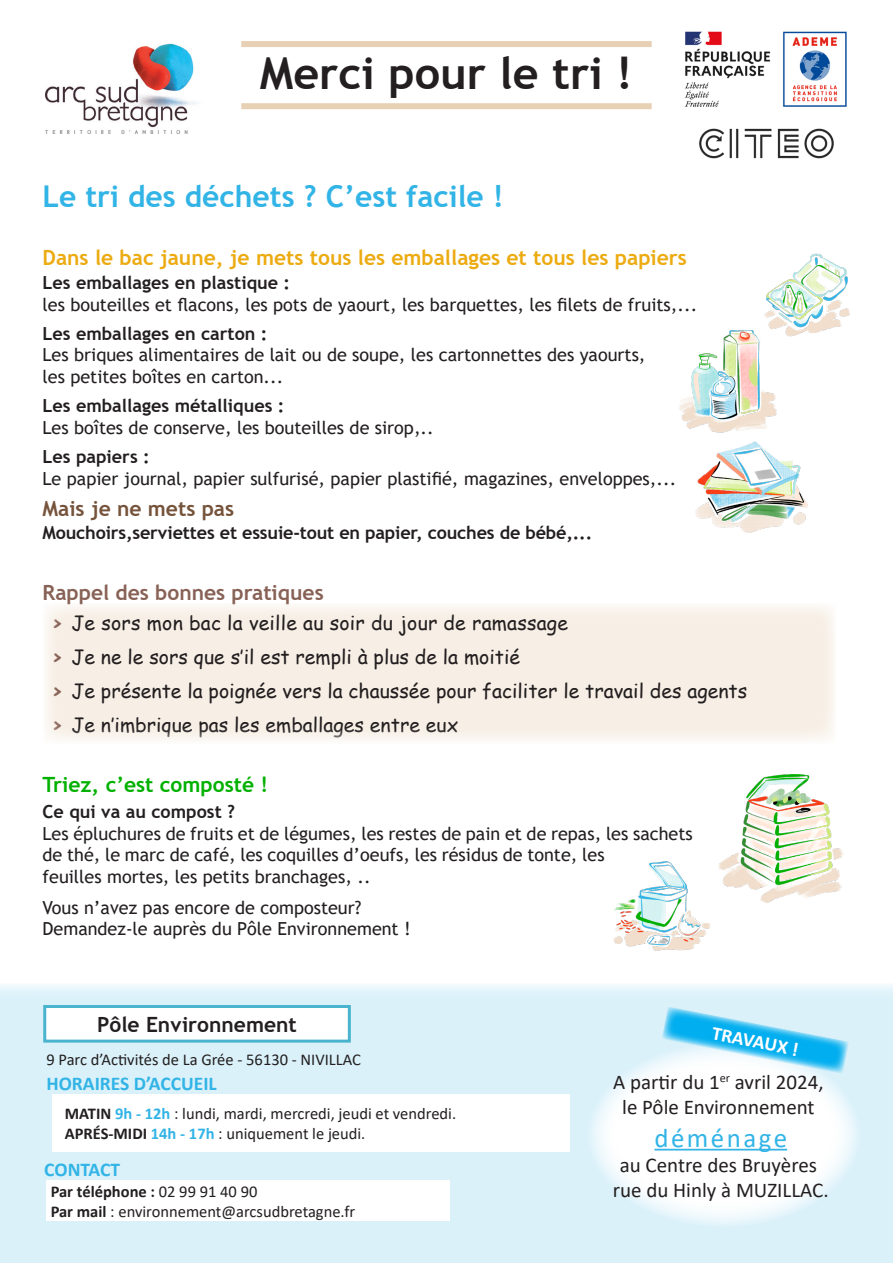
<style>
.page{position:relative;width:893px;height:1263px;background:#fff}
.page>*{position:absolute;margin:0;border:0;box-sizing:border-box;transform-origin:0 0}
.t1{font:700 44.1px "Trebuchet MS";color:#231f20}
.t2{font:700 30px "Trebuchet MS";color:#32b4e6}
.t3{font:27px "Calibri";letter-spacing:.09em;color:#32b4e6}
.t4{font:21px "Calibri";color:#231f20}
.t5{font:700 21px "Trebuchet MS";color:#ecab11}
.t6{font:700 21px "Trebuchet MS";color:#886256}
.t7{font:700 21px "Trebuchet MS";color:#02b100}
.t8{font:700 21px "Trebuchet MS";color:#231f20}
.t9{font:700 21px "Trebuchet MS";color:#76543c}
.t10{font:19.5px/34px "Comic Sans MS";color:#231f20}
.t11{font:700 19.5px "Calibri";color:#32b4e6}
.t12{font:700 19.5px "Calibri";color:#fff}
.t13{font:18px/21.6px "Trebuchet MS";color:#231f20}
.t14{font:700 18px "Trebuchet MS";color:#231f20}
.t15{font:16.5px "Calibri";color:#231f20}
.t16{font:700 16.5px "Calibri";color:#231f20}
.s1{font-weight:700;color:#886256}
.s2{font-weight:700}
.s3{font-weight:700;color:#32b4e6}
.s4{font-weight:400}
</style>
<div class="page">
<div style="left:0;top:983px;width:893px;height:280px;background:#daf1fa"></div>
<div style="left:241px;top:41px;width:411px;height:6px;background:#e7d0b4"></div>
<div style="left:241px;top:103px;width:411px;height:6px;background:#e7d0b4"></div>
<svg style="left:588px;top:1042px;width:272px;height:185px;background:#f9fcfe"></svg>
<hr style="left:654px;top:1149px;width:133px;height:1px;background:#32b4e6">
<div style="left:43px;top:603px;width:792px;height:141px;background:#f7efe6"></div>
<svg style="left:662px;top:1007px;width:187px;height:67px"></svg>
<img style="left:613px;top:861px;width:97px;height:90px">
<img style="left:701px;top:774px;width:142px;height:133px">
<img style="left:679px;top:330px;width:98px;height:85px">
<img style="left:750px;top:253px;width:100px;height:99px">
<img style="left:681px;top:415px;width:127px;height:118px">
<div style="left:45px;top:1006px;width:304px;height:35px;background:#fff"></div>
<div style="left:43px;top:1005px;width:308px;height:37px;border:3px solid #4ab4ce"></div>
<div style="left:52px;top:1094px;width:518px;height:57px;background:#fff"></div>
<div style="left:46px;top:1180px;width:404px;height:41px;background:#fff"></div>
<img style="left:46px;top:43px;width:152px;height:91px">
<img style="left:699px;top:128px;width:135px;height:31px">
<img style="left:684px;top:31px;width:163px;height:76px">
<p class="t1" style="left:260px;top:46px;width:374px">Merci pour le tri !</p>
<p class="t2" style="left:43px;top:178px;width:463px">Le tri des déchets ? C’est facile !</p>
<p class="t5" style="left:43px;top:244px;width:646px">Dans le bac jaune, je mets tous les emballages et tous les papiers</p>
<p class="t14" style="left:43px;top:272px;width:249px">Les emballages en plastique :</p>
<p class="t13" style="left:43px;top:293px;width:656px">les bouteilles et flacons, les pots de yaourt, les barquettes, les filets de fruits,...</p>
<p class="t14" style="left:43px;top:322px;width:226px">Les emballages en carton :</p>
<p class="t13" style="left:43px;top:344px;width:604px">Les briques alimentaires de lait ou de soupe, les cartonnettes des yaourts, les petites boîtes en carton...</p>
<p class="t14" style="left:43px;top:395px;width:243px">Les emballages métalliques :</p>
<p class="t13" style="left:43px;top:416px;width:393px">Les boîtes de conserve, les bouteilles de sirop,..</p>
<p class="t14" style="left:43px;top:445px;width:109px">Les papiers :</p>
<p class="t13" style="left:43px;top:467px;width:635px">Le papier journal, papier sulfurisé, papier plastifié, magazines, enveloppes,...</p>
<p class="t9" style="left:43px;top:495px;width:193px">Mais je ne mets pas</p>
<p class="t14" style="left:43px;top:522px;width:551px">Mouchoirs,serviettes et essuie-tout en papier, couches de bébé,...</p>
<p class="t6" style="left:43px;top:580px;width:283px">Rappel des bonnes pratiques</p>
<p class="t10" style="left:51px;top:606px;width:698px"><span class="s1">&gt;</span> Je sors mon bac la veille au soir du jour de ramassage<br><span class="s1">&gt;</span> Je ne le sors que s’il est rempli à plus de la moitié<br><span class="s1">&gt;</span> Je présente la poignée vers la chaussée pour faciliter le travail des agents <span class="s1">&gt;</span> Je n’imbrique pas les emballages entre eux</p>
<p class="t7" style="left:43px;top:771px;width:227px">Triez, c’est composté !</p>
<p class="t14" style="left:43px;top:800px;width:194px">Ce qui va au compost ?</p>
<p class="t13" style="left:43px;top:822px;width:652px">Les épluchures de fruits et de légumes, les restes de pain et de repas, les sachets de thé, le marc de café, les coquilles d’oeufs, les résidus de tonte, les<br>feuilles mortes, les petits branchages, ..</p>
<p class="t13" style="left:43px;top:896px;width:320px">Vous n’avez pas encore de composteur?</p>
<p class="t13" style="left:43px;top:918px;width:370px">Demandez-le auprès du Pôle Environnement !</p>
<p class="t8" style="left:97px;top:1011px;width:201px">Pôle Environnement</p>
<p class="t15" style="left:46px;top:1048px;width:316px">9 Parc d’Activités de La Grée - 56130 - NIVILLAC</p>
<p class="t12" style="left:715px;top:1019px;width:89px;rotate:11deg">TRAVAUX !</p>
<p class="t11" style="left:46px;top:1070px;width:172px">HORAIRES D’ACCUEIL</p>
<p class="t15" style="left:65px;top:1102px;width:393px"><span class="s2">MATIN</span> <span class="s3">9h - 12h</span> : lundi, mardi, mercredi, jeudi et vendredi.</p>
<p class="t15" style="left:65px;top:1122px;width:302px"><span class="s2">APRÉS-MIDI</span> <span class="s3">14h - 17h</span> : uniquement le jeudi.</p>
<p class="t11" style="left:44px;top:1156px;width:77px">CONTACT</p>
<p class="t16" style="left:51px;top:1180px;width:208px">Par téléphone : <span class="s4">02 99 91 40 90</span></p>
<p class="t15" style="left:51px;top:1200px;width:306px"><span class="s2">Par mail</span> : environnement@arcsudbretagne.fr</p>
<p class="t4" style="left:613px;top:1067px;width:212px">A partir du 1<sup>er</sup> avril 2024,</p>
<p class="t4" style="left:622px;top:1092px;width:194px">le Pôle Environnement</p>
<p class="t3" style="left:654px;top:1119px;width:134px">déménage</p>
<p class="t4" style="left:620px;top:1150px;width:199px">au Centre des Bruyères</p>
<p class="t4" style="left:613px;top:1175px;width:217px">rue du Hinly à MUZILLAC.</p>
</div>
